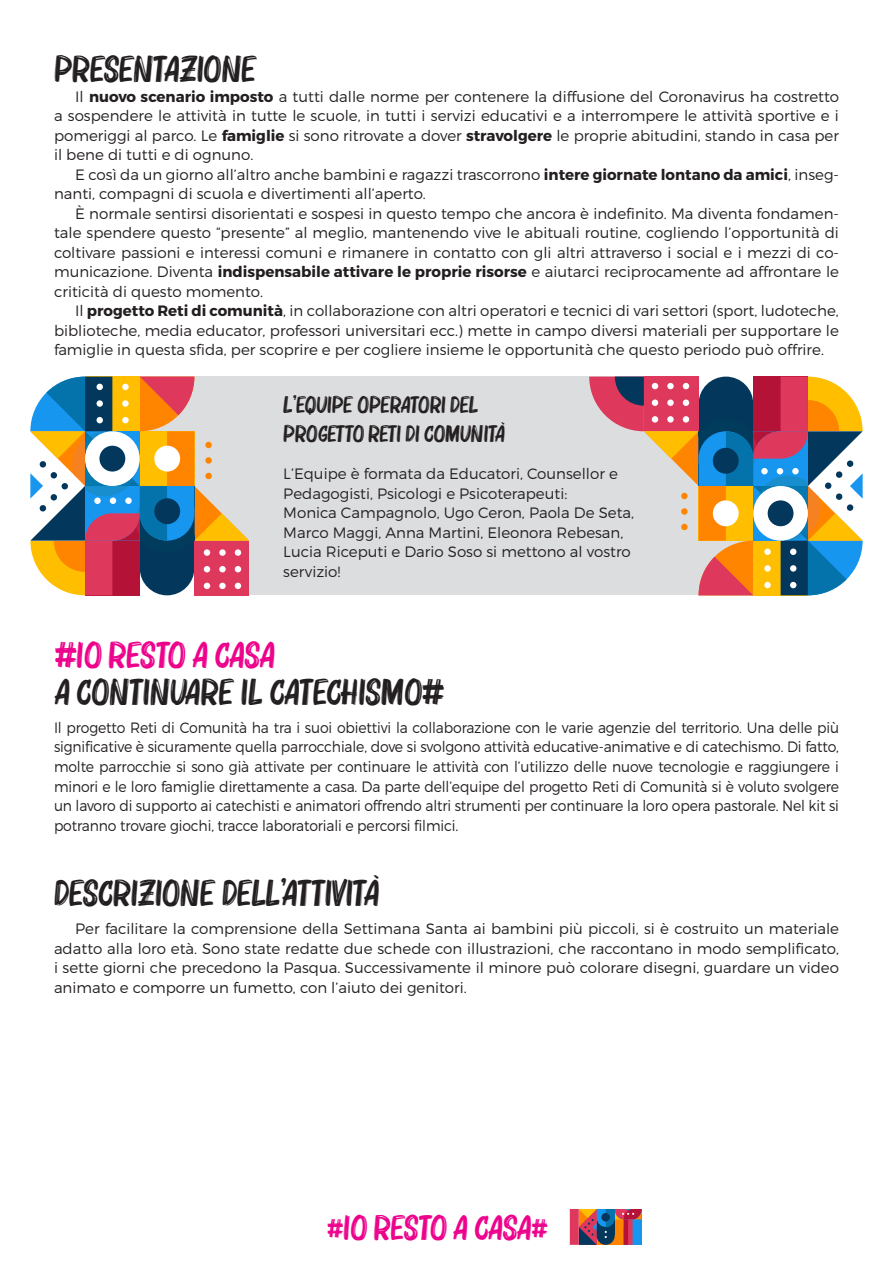
<style>
.page{position:relative;width:893px;height:1263px;background:#fff}
.page>*{position:absolute;margin:0;border:0;box-sizing:border-box;transform-origin:0 0}
.t1{font:37.5px "Bruzh";letter-spacing:.01em;color:#231f20;scale:.93 1}
.t2{font:37.5px "Bruzh";letter-spacing:.03em;color:#231f20;scale:.93 1}
.t3{font:37.5px "Bruzh";letter-spacing:.01em;color:#ed028c;scale:.93 1}
.t4{font:35.55px "Bruzh";letter-spacing:.01em;color:#ed028c;scale:.93 1}
.t5{font:24px "Bruzh";letter-spacing:.01em;color:#231f20;scale:.93 1}
.t6{font:300 15px/19.5px "Montserrat";color:#231f20;text-align:justify}
.t7{font:300 15px/19.5px "Montserrat";color:#231f20;text-align:justify;scale:.93 1}
.s1{font-weight:700}
.s2{font-size:27.3px}
</style>
<div class="page">
<div style="left:115px;top:377px;width:636px;height:218px;background:#dcdddf"></div>
<svg style="left:30px;top:377px;width:219px;height:218px"></svg>
<div style="left:154px;top:498px;width:26px;height:26px;background:#03385c;border-radius:50%"></div>
<svg style="left:589px;top:377px;width:274px;height:218px"></svg>
<div style="left:713px;top:448px;width:26px;height:26px;background:#03385c;border-radius:50%"></div>
<svg style="left:570px;top:1209px;width:72px;height:36px;background:#895663"></svg>
<p class="t1" style="left:54px;top:50px;width:218px">PRESENTAZIONE</p>
<p class="t6" style="left:54px;top:86px;width:786px;text-indent:21px">Il <span class="s1">nuovo scenario imposto</span> a tutti dalle norme per contenere la diffusione del Coronavirus ha costretto a sospendere le attività in tutte le scuole, in tutti i servizi educativi e a interrompere le attività sportive e i pomeriggi al parco. Le <span class="s1">famiglie</span> si sono ritrovate a dover <span class="s1">stravolgere</span> le proprie abitudini, stando in casa per il bene di tutti e di ognuno.</p>
<p class="t6" style="left:54px;top:164px;width:786px;text-indent:21px">E così da un giorno all’altro anche bambini e ragazzi trascorrono <span class="s1">intere giornate lontano da amici</span>, inseg&shy;nanti, compagni di scuola e divertimenti all’aperto.</p>
<p class="t6" style="left:54px;top:203px;width:786px;text-indent:21px">È normale sentirsi disorientati e sospesi in questo tempo che ancora è indefinito. Ma diventa fondamen&shy;tale spendere questo “presente” al meglio, mantenendo vive le abituali routine, cogliendo l’opportunità di coltivare passioni e interessi comuni e rimanere in contatto con gli altri attraverso i social e i mezzi di co&shy;municazione. Diventa <span class="s1">indispensabile attivare le proprie risorse</span> e aiutarci reciprocamente ad affrontare le criticità di questo momento.</p>
<p class="t6" style="left:54px;top:301px;width:786px;text-indent:21px">Il <span class="s1">progetto Reti di comunità</span>, in collaborazione con altri operatori e tecnici di vari settori (sport, ludoteche, biblioteche, media educator, professori universitari ecc.) mette in campo diversi materiali per supportare le famiglie in questa sfida, per scoprire e per cogliere insieme le opportunità che questo periodo può offrire.</p>
<p class="t5" style="left:283px;top:392px;width:211px">L’EQUIPE OPERATORI DEL</p>
<p class="t5" style="left:283px;top:421px;width:239px">PROGETTO RETI DI COMUNITÀ</p>
<p class="t6" style="left:283px;top:464px;width:336px">L’Equipe è formata da Educatori, Counsellor e<br>Pedagogisti, Psicologi e Psicoterapeuti:</p>
<p class="t6" style="left:283px;top:503px;width:352px;text-align:left">Monica Campagnolo, Ugo Ceron, Paola De Seta, Marco Maggi, Anna Martini, Eleonora Rebesan, Lucia Riceputi e Dario Soso si mettono al vostro servizio!</p>
<p class="t3" style="left:54px;top:636px;width:238px">#IO RESTO A CASA</p>
<p class="t2" style="left:54px;top:672px;width:420px">A CONTINUARE IL CATECHISMO#</p>
<p class="t7" style="left:54px;top:718px;width:846px">Il progetto Reti di Comunità ha tra i suoi obiettivi la collaborazione con le varie agenzie del territorio. Una delle più significative è sicuramente quella parrocchiale, dove si svolgono attività educative-animative e di catechismo. Di fatto, molte parrocchie si sono già attivate per continuare le attività con l’utilizzo delle nuove tecnologie e raggiungere i minori e le loro famiglie direttamente a casa. Da parte dell’equipe del progetto Reti di Comunità si è voluto svolgere un lavoro di supporto ai catechisti e animatori offrendo altri strumenti per continuare la loro opera pastorale. Nel kit si potranno trovare giochi, tracce laboratoriali e percorsi filmici.</p>
<p class="t1" style="left:54px;top:873px;width:350px">DESCRIZIONE DELL’ATTIVITÀ</p>
<p class="t6" style="left:54px;top:919px;width:786px;text-indent:21px">Per facilitare la comprensione della Settimana Santa ai bambini più piccoli, si è costruito un materiale adatto alla loro età. Sono state redatte due schede con illustrazioni, che raccontano in modo semplificato, i sette giorni che precedono la Pasqua. Successivamente il minore può colorare disegni, guardare un video animato e comporre un fumetto, con l’aiuto dei genitori.</p>
<p class="t4" style="left:327px;top:1209px;width:238px"><span class="s2">#</span>IO RESTO A CASA<span class="s2">#</span></p>
</div>
